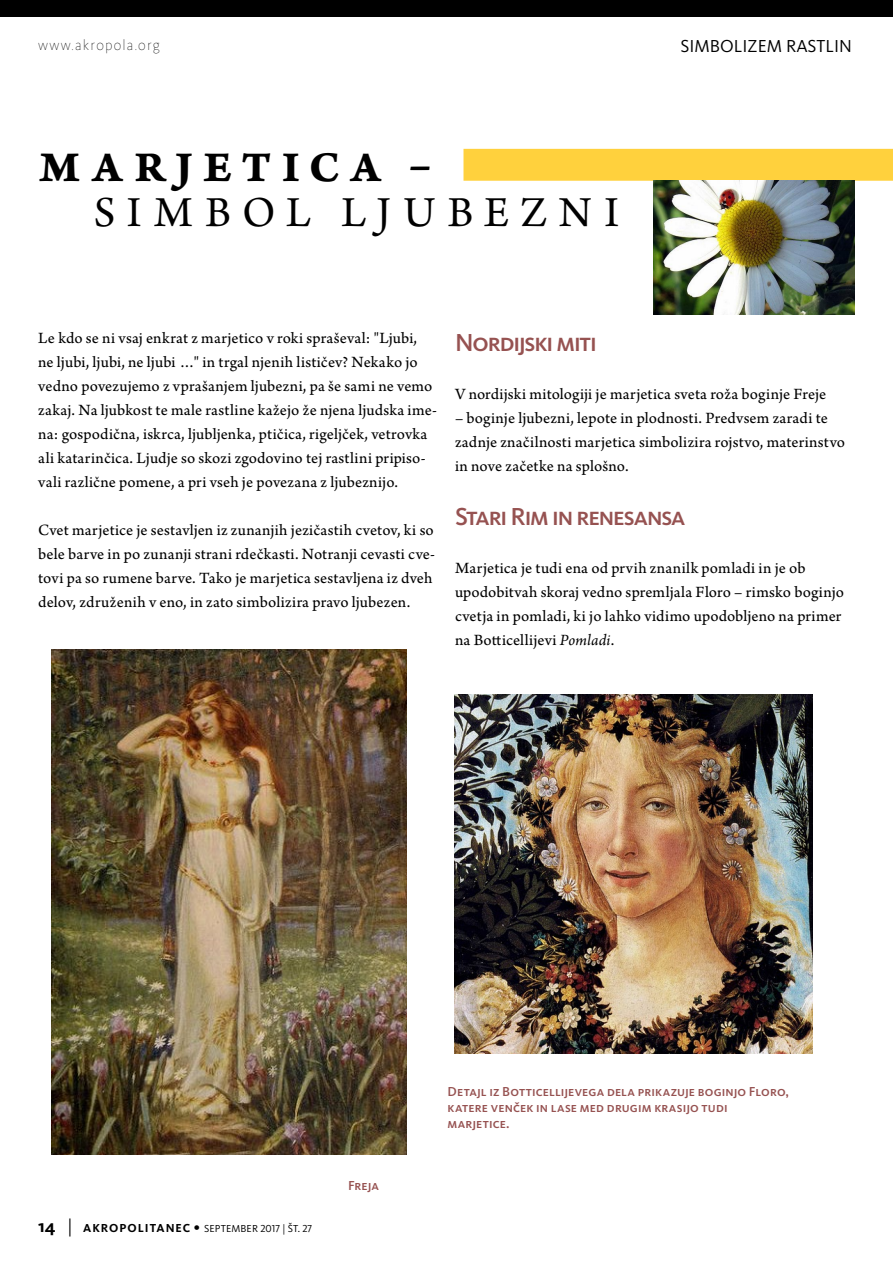
<style>
.page{position:relative;width:893px;height:1263px;background:#fff}
.page>*{position:absolute;margin:0;border:0;box-sizing:border-box;transform-origin:0 0}
.t1{font:45px "Arno Pro";letter-spacing:.255em;color:#000}
.t2{font:45px "Arno Pro Bold Caption";letter-spacing:.235em;color:#000}
.t3{font:500 25.5px "Kievit Pro";letter-spacing:-.045em;color:#965251}
.t4{font:18px "Kievit Pro";color:#000}
.t5{font:16.5px/24px "Arno Pro Sm Text";letter-spacing:.01em;color:#000}
.t6{font:100 15px "Kievit Pro";letter-spacing:.08em;color:#000}
.t7{font:500 13.5px/16.2px "Kievit Pro";letter-spacing:.01em;color:#965251}
.t8{font:10.5px "Kievit Pro";letter-spacing:.01em;color:#000}
.s1{font-family:"Arno Pro";font-style:italic}
.s2{font-weight:700;font-size:18px}
.s3{font-size:18px}
.s4{font-weight:700;font-size:12px}
.s5{font-family:"Tahoma";font-size:13.5px}
</style>
<div class="page">
<div style="left:0;top:0;width:893px;height:17px;background:#000"></div>
<div style="left:464px;top:150px;width:429px;height:30px;background:#ffd13d"></div>
<div style="left:463px;top:149px;width:430px;height:32px;border:2px solid #ffd13d"></div>
<img style="left:455px;top:694px;width:357px;height:359px">
<img style="left:51px;top:649px;width:356px;height:505px">
<img style="left:653px;top:180px;width:202px;height:135px">
<p class="t6" style="left:38px;top:36px;width:123px">www.akropola.org</p>
<h1 class="t2" style="left:40px;top:140px;width:343px">MARJETICA</h1>
<h1 class="t2" style="left:409px;top:140px;width:24px">–</h1>
<h1 class="t1" style="left:94px;top:187px;width:183px">SIMBOL</h1>
<h1 class="t1" style="left:342px;top:187px;width:248px">LJ UBEZNI</h1>
<p class="t4" style="left:681px;top:35px;width:173px">SIMBOLIZEM RASTLIN</p>
<p class="t5" style="left:38px;top:327px;width:400px">Le kdo se ni vsaj enkrat z marjetico v roki spraševal: "Ljubi,<br>ne ljubi, ljubi, ne ljubi …" in trgal njenih lističev? Nekako jo vedno povezujemo z vprašanjem ljubezni, pa še sami ne vemo zakaj. Na ljubkost te male rastline kažejo že njena ljudska ime&shy;na: gospodična, iskrca, ljubljenka, ptičica, rigeljček, vetrovka ali katarinčica. Ljudje so skozi zgodovino tej rastlini pripiso&shy;vali različne pomene, a pri vseh je povezana z ljubeznijo.</p>
<p class="t5" style="left:38px;top:519px;width:398px">Cvet marjetice je sestavljen iz zunanjih jezičastih cvetov, ki so bele barve in po zunanji strani rdečkasti. Notranji cevasti cve&shy;tovi pa so rumene barve. Tako je marjetica sestavljena iz dveh delov, združenih v eno, in zato simbolizira pravo ljubezen.</p>
<h2 class="t3" style="left:455px;top:327px;width:143px">Nordijski miti</h2>
<p class="t5" style="left:455px;top:383px;width:373px">V nordijski mitologiji je marjetica sveta roža boginje Freje</p>
<p class="t5" style="left:455px;top:407px;width:392px">– boginje ljubezni, lepote in plodnosti. Predvsem zaradi te zadnje značilnosti marjetica simbolizira rojstvo, materinstvo in nove začetke na splošno.</p>
<h2 class="t3" style="left:455px;top:501px;width:232px">Stari Rim in renesansa</h2>
<p class="t5" style="left:455px;top:557px;width:391px">Marjetica je tudi ena od prvih znanilk pomladi in je ob upodobitvah skoraj vedno spremljala Floro – rimsko boginjo cvetja in pomladi, ki jo lahko vidimo upodobljeno na primer na Botticellijevi <span class="s1">Pomladi</span>.</p>
<p class="t8" style="left:38px;top:1222px;width:275px"><span class="s2">14</span> <span class="s3">|</span> <span class="s4">AKROPOLITANEC</span> <span class="s5">•</span> SEPTEMBER 2017 | Št. 27</p>
<p class="t7" style="left:348px;top:1177px;width:32px">Freja</p>
<p class="t7" style="left:448px;top:1083px;width:343px">Detajl iz Botticellijevega dela prikazuje boginjo Floro, katere venček in lase med drugim krasijo tudi marjetice.</p>
</div>
